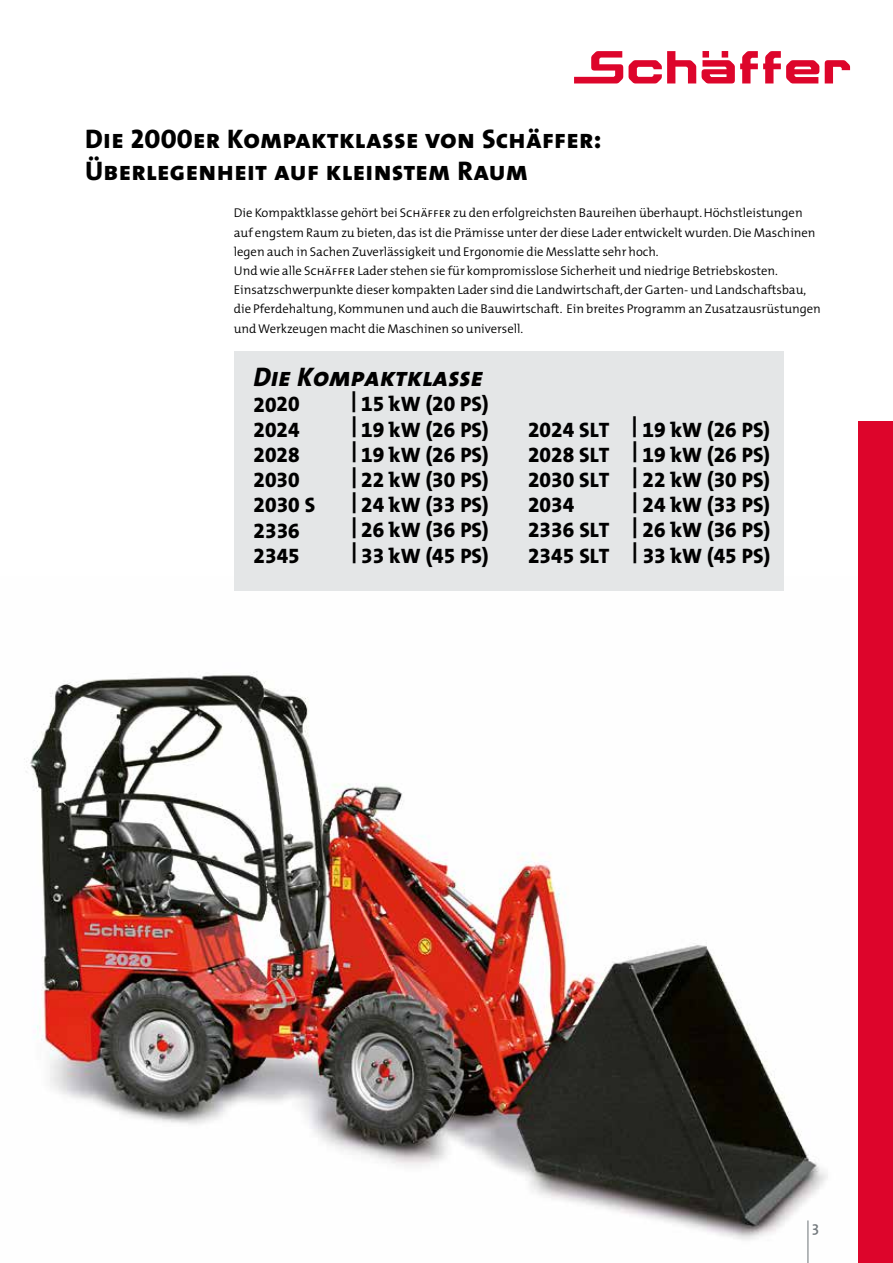
<style>
.page{position:relative;width:893px;height:1263px;background:#fff}
.page>*{position:absolute;margin:0;border:0;box-sizing:border-box;transform-origin:0 0}
.t1{font:27px/32.4px "The Mix Extra Bold Caps";letter-spacing:.01em;color:#000}
.t2{font:italic 27px "The Mix Extra Bold Caps";color:#000}
.t3{font:21px "The Mix Extra Bold Caps";color:#000}
.t4{font:21px "The Mix Extra Bold Expert";color:#000}
.t5{font:600 15px "The Mix";color:#73797d}
.t6{font:300 12.75px/19.2px "The Mix";letter-spacing:-.005em;color:#000}
.s1{font-family:"The Mix Semi Light Caps";font-weight:400}
.s2{font-family:"The Mix Extra Bold Expert"}
.s3{font-family:"The Mix";font-weight:800}
.s4{font-family:"The Mix Extra Bold Caps"}
</style>
<div class="page">
<img style="left:24px;top:576px;width:835px;height:687px">
<div style="left:859px;top:421px;width:34px;height:842px;background:#dd052b"></div>
<svg style="left:574px;top:51px;width:276px;height:32px"></svg>
<div style="left:234px;top:351px;width:549px;height:240px;background:#e4e6e7"></div>
<hr style="left:807px;top:1220px;width:1px;height:43px;background:#73797d">
<h1 class="t1" style="left:85px;top:123px;width:518px">Die 2000er Kompaktklasse von Schäffer:<br>Überlegenheit auf kleinstem Raum</h1>
<p class="t6" style="left:234px;top:204px;width:588px">Die Kompaktklasse gehört bei <span class="s1">Schäffer</span> zu den erfolgreichsten Baureihen überhaupt. Höchstleistungen auf engstem Raum zu bieten, das ist die Prämisse unter der diese Lader entwickelt wurden. Die Maschinen legen auch in Sachen Zuverlässigkeit und Ergonomie die Messlatte sehr hoch.<br>Und wie alle <span class="s1">Schäffer</span> Lader stehen sie für kompromisslose Sicherheit und niedrige Betriebskosten.<br>Einsatzschwerpunkte dieser kompakten Lader sind die Landwirtschaft, der Garten- und Landschaftsbau, die Pferdehaltung, Kommunen und auch die Bauwirtschaft. Ein breites Programm an Zusatzausrüstungen und Werkzeugen macht die Maschinen so universell.</p>
<h1 class="t2" style="left:253px;top:360px;width:231px">Die Kompaktklasse</h1>
<h2 class="t4" style="left:254px;top:391px;width:48px">2020</h2>
<h2 class="t3" style="left:351px;top:391px;width:139px">| <span class="s2">15</span> <span class="s3">k</span>W (<span class="s2">20</span> PS)</h2>
<h2 class="t4" style="left:254px;top:416px;width:48px">2024</h2>
<h2 class="t3" style="left:351px;top:416px;width:139px">| <span class="s2">19</span> <span class="s3">k</span>W (<span class="s2">26</span> PS)</h2>
<h2 class="t3" style="left:528px;top:416px;width:244px"><span class="s2">2024</span> SLT | <span class="s2">19</span> <span class="s3">k</span>W (<span class="s2">26</span> PS)</h2>
<h2 class="t4" style="left:254px;top:441px;width:48px">2028</h2>
<h2 class="t3" style="left:351px;top:441px;width:139px">| <span class="s2">19</span> <span class="s3">k</span>W (<span class="s2">26</span> PS)</h2>
<h2 class="t3" style="left:528px;top:441px;width:244px"><span class="s2">2028</span> SLT | <span class="s2">19</span> <span class="s3">k</span>W (<span class="s2">26</span> PS)</h2>
<h2 class="t4" style="left:254px;top:466px;width:48px">2030</h2>
<h2 class="t3" style="left:351px;top:466px;width:139px">| <span class="s2">22</span> <span class="s3">k</span>W (<span class="s2">30</span> PS)</h2>
<h2 class="t3" style="left:528px;top:466px;width:244px"><span class="s2">2030</span> SLT | <span class="s2">22</span> <span class="s3">k</span>W (<span class="s2">30</span> PS)</h2>
<h2 class="t4" style="left:254px;top:492px;width:63px">2030 <span class="s4">S</span></h2>
<h2 class="t3" style="left:351px;top:492px;width:139px">| <span class="s2">24</span> <span class="s3">k</span>W (<span class="s2">33</span> PS)</h2>
<h2 class="t4" style="left:528px;top:492px;width:48px">2034</h2>
<h2 class="t3" style="left:632px;top:491px;width:140px">| <span class="s2">24</span> <span class="s3">k</span>W (<span class="s2">33</span> PS)</h2>
<h2 class="t4" style="left:254px;top:517px;width:48px">2336</h2>
<h2 class="t3" style="left:351px;top:517px;width:139px">| <span class="s2">26</span> <span class="s3">k</span>W (<span class="s2">36</span> PS)</h2>
<h2 class="t3" style="left:528px;top:517px;width:244px"><span class="s2">2336</span> SLT | <span class="s2">26</span> <span class="s3">k</span>W (<span class="s2">36</span> PS)</h2>
<h2 class="t4" style="left:254px;top:542px;width:48px">2345</h2>
<h2 class="t3" style="left:351px;top:542px;width:139px">| <span class="s2">33</span> <span class="s3">k</span>W (<span class="s2">45</span> PS)</h2>
<h2 class="t3" style="left:528px;top:542px;width:244px"><span class="s2">2345</span> SLT | <span class="s2">33</span> <span class="s3">k</span>W (<span class="s2">45</span> PS)</h2>
<p class="t5" style="left:812px;top:1217px;width:8px">3</p>
</div>
